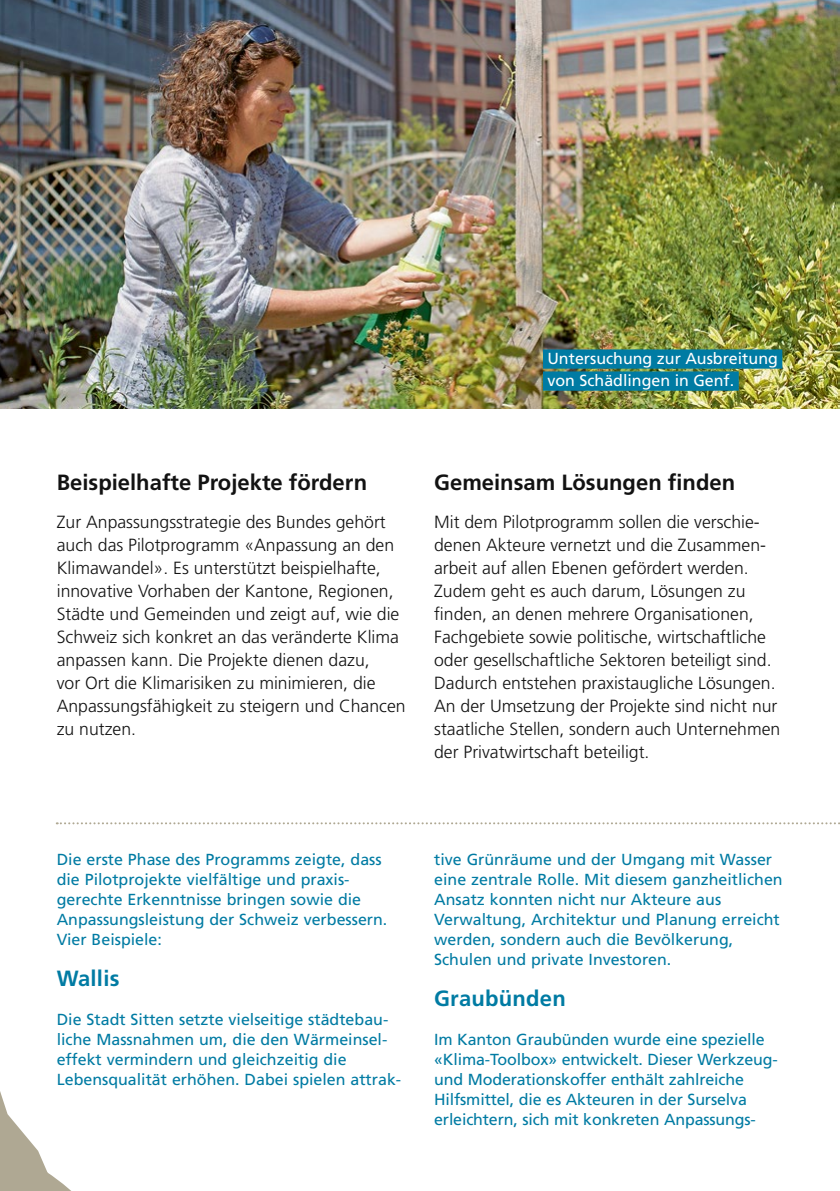
<style>
.page{position:relative;width:840px;height:1191px;background:#fff}
.page>*{position:absolute;margin:0;border:0;box-sizing:border-box;transform-origin:0 0}
.Überschrift{font:700 22px "Frutiger";color:#121212}
.Kästchen_Überschrift{font:700 22px "Frutiger";letter-spacing:.01em;color:#007ba3}
.Lauftext{font:300 17.6px/23px "Frutiger";color:#121212}
.Kästchen_Text{font:16px/20px "Frutiger";color:#007ba3}
.t1{font:16px/22px "Frutiger";color:#fff}
</style>
<div class="page">
<img style="left:0;top:0;width:839px;height:408px">
<svg style="left:0;top:1091px;width:71px;height:100px"></svg>
<svg style="left:57px;top:822px;width:783px;height:2px"></svg>
<div style="left:542px;top:349px;width:239px;height:20px;background:#007ba3"></div>
<div style="left:542px;top:371px;width:196px;height:20px;background:#007ba3"></div>
<p class="t1" style="left:547px;top:347px;width:232px">Untersuchung zur Ausbreitung von Schädlingen in Genf.</p>
<h3 class="Überschrift" style="left:57px;top:469px;width:312px">Beispielhafte Projekte fördern</h3>
<p class="Lauftext" style="left:57px;top:510px;width:350px">Zur Anpassungsstrategie des Bundes gehört auch das Pilotprogramm «Anpassung an den Klimawandel». Es unterstützt beispielhafte, innovative Vorhaben der Kantone, Regionen, Städte und Gemeinden und zeigt auf, wie die Schweiz sich konkret an das veränderte Klima anpassen kann. Die Projekte dienen dazu,<br>vor Ort die Klimarisiken zu minimieren, die Anpassungsfähigkeit zu steigern und Chancen zu nutzen.</p>
<h3 class="Überschrift" style="left:434px;top:469px;width:302px">Gemeinsam Lösungen finden</h3>
<p class="Lauftext" style="left:434px;top:510px;width:347px">Mit dem Pilotprogramm sollen die verschie&shy;denen Akteure vernetzt und die Zusammen&shy;arbeit auf allen Ebenen gefördert werden.<br>Zudem geht es auch darum, Lösungen zu finden, an denen mehrere Organisationen, Fachgebiete sowie politische, wirtschaftliche oder gesellschaftliche Sektoren beteiligt sind.<br>Dadurch entstehen praxistaugliche Lösungen.<br>An der Umsetzung der Projekte sind nicht nur staatliche Stellen, sondern auch Unternehmen der Privatwirtschaft beteiligt.</p>
<p class="Kästchen_Text" style="left:57px;top:849px;width:332px">Die erste Phase des Programms zeigte, dass die Pilotprojekte vielfältige und praxis&shy;gerechte Erkenntnisse bringen sowie die Anpassungsleistung der Schweiz verbessern.<br>Vier Beispiele:</p>
<h5 class="Kästchen_Überschrift" style="left:57px;top:965px;width:64px">Wallis</h5>
<p class="Kästchen_Text" style="left:57px;top:1009px;width:346px">Die Stadt Sitten setzte vielseitige städtebau&shy;liche Massnahmen um, die den Wärmeinsel&shy;effekt vermindern und gleichzeitig die Lebensqualität erhöhen. Dabei spielen attrak-</p>
<p class="Kästchen_Text" style="left:434px;top:849px;width:350px">tive Grünräume und der Umgang mit Wasser eine zentrale Rolle. Mit diesem ganzheitlichen Ansatz konnten nicht nur Akteure aus Verwaltung, Architektur und Planung erreicht werden, sondern auch die Bevölkerung, Schulen und private Investoren.</p>
<h5 class="Kästchen_Überschrift" style="left:434px;top:985px;width:133px">Graubünden</h5>
<p class="Kästchen_Text" style="left:434px;top:1029px;width:343px">Im Kanton Graubünden wurde eine spezielle «Klima-Toolbox» entwickelt. Dieser Werkzeug&shy;und Moderationskoffer enthält zahlreiche Hilfsmittel, die es Akteuren in der Surselva erleichtern, sich mit konkreten Anpassungs-</p>
</div>
